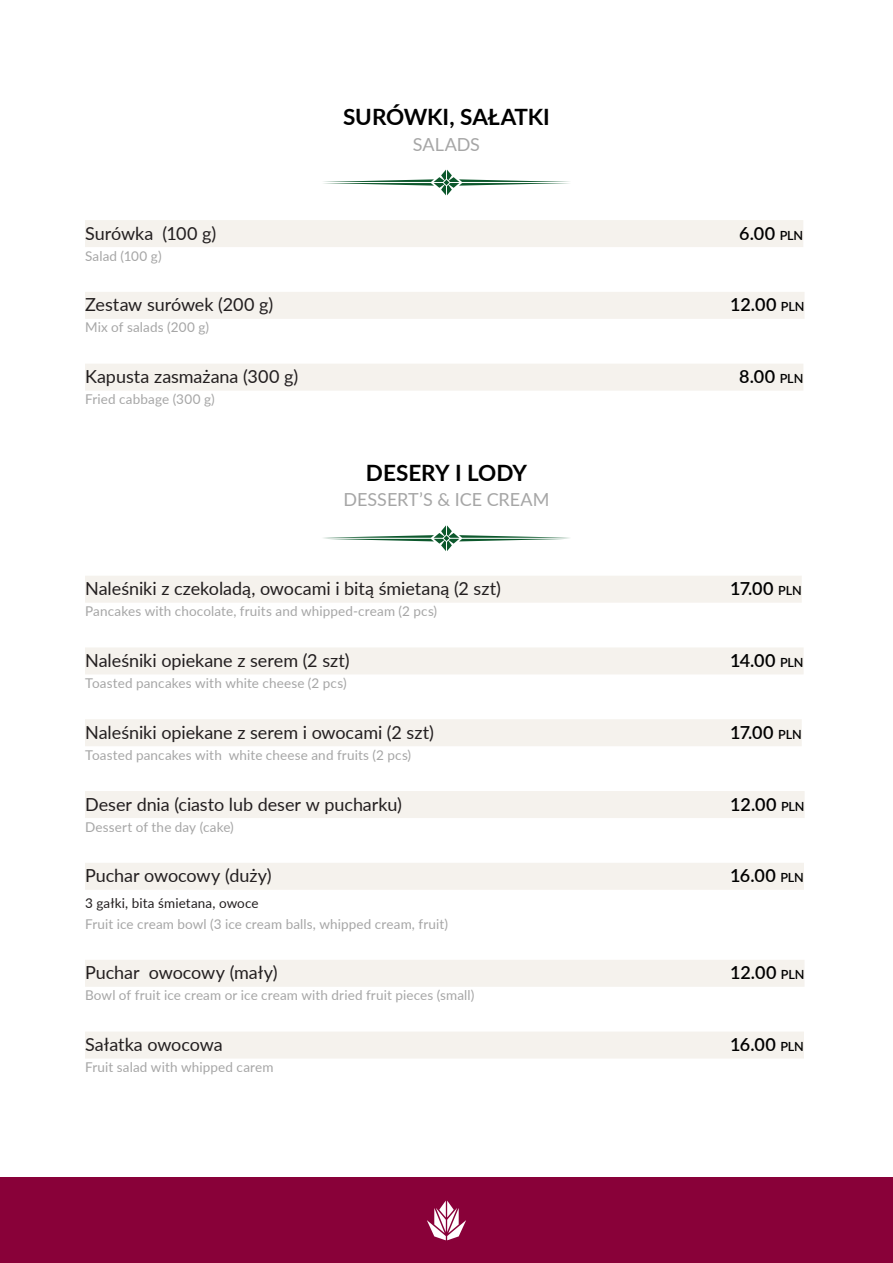
<style>
.page{position:relative;width:893px;height:1263px;background:#fff}
.page>*{position:absolute;margin:0;border:0;box-sizing:border-box;transform-origin:0 0}
.nagłówki{font:700 22.5px "Lato";letter-spacing:-.005em;color:#000}
.tekst_zwykly_pl{font:18px "Lato";letter-spacing:-.005em;color:#231f20}
.tekst_zwykly_pl-2{font:600 18px "Lato";letter-spacing:.025em;color:#000}
.nagłówki_angielskie{font:18px "Lato";color:#a6a6a6}
.tekst_zwykly_pl-3{font:600 18px "Lato";color:#000}
.tekst_angielski{font:13.5px "Lato";letter-spacing:.01em;color:#a6a6a6}
.tekst_zwykly_-_objas{font:13.5px "Lato";letter-spacing:.01em;color:#231f20}
.s1{font-size:12.6px}
</style>
<div class="page">
<div style="left:0;top:1178px;width:893px;height:85px;background:#890139"></div>
<svg style="left:427px;top:1200px;width:39px;height:40px"></svg>
<div style="left:85px;top:220px;width:718px;height:27px;background:#f5f2ed"></div>
<div style="left:85px;top:292px;width:719px;height:27px;background:#f5f2ed"></div>
<div style="left:85px;top:364px;width:718px;height:27px;background:#f5f2ed"></div>
<div style="left:85px;top:576px;width:717px;height:27px;background:#f5f2ed"></div>
<div style="left:85px;top:647px;width:719px;height:27px;background:#f5f2ed"></div>
<div style="left:85px;top:719px;width:717px;height:27px;background:#f5f2ed"></div>
<div style="left:85px;top:791px;width:720px;height:27px;background:#f5f2ed"></div>
<div style="left:85px;top:863px;width:719px;height:27px;background:#f5f2ed"></div>
<div style="left:85px;top:960px;width:719px;height:27px;background:#f5f2ed"></div>
<div style="left:85px;top:1031px;width:719px;height:27px;background:#f5f2ed"></div>
<svg style="left:323px;top:170px;width:247px;height:25px"></svg>
<svg style="left:323px;top:525px;width:247px;height:26px"></svg>
<p class="nagłówki" style="left:343px;top:100px;width:208px">SURÓWKI, SAŁATKI</p>
<p class="nagłówki_angielskie" style="left:413px;top:131px;width:69px">SALADS</p>
<p class="tekst_zwykly_pl" style="left:85px;top:220px;width:133px">Surówka (100 g)</p>
<p class="tekst_zwykly_pl-2" style="left:739px;top:220px;width:65px">6.00 <span class="s1">PLN</span></p>
<p class="tekst_angielski" style="left:85px;top:246px;width:78px">Salad (100 g)</p>
<p class="tekst_zwykly_pl" style="left:85px;top:292px;width:190px">Zestaw surówek (200 g)</p>
<p class="tekst_zwykly_pl-2" style="left:730px;top:292px;width:76px">12.00 <span class="s1">PLN</span></p>
<p class="tekst_angielski" style="left:85px;top:318px;width:126px">Mix of salads (200 g)</p>
<p class="tekst_zwykly_pl" style="left:85px;top:364px;width:215px">Kapusta zasmażana (300 g)</p>
<p class="tekst_zwykly_pl-2" style="left:739px;top:363px;width:66px">8.00 <span class="s1">PLN</span></p>
<p class="tekst_angielski" style="left:85px;top:390px;width:131px">Fried cabbage (300 g)</p>
<p class="nagłówki" style="left:366px;top:456px;width:163px">DESERY I LODY</p>
<p class="nagłówki_angielskie" style="left:343px;top:487px;width:208px">DESSERT’S &amp; ICE CREAM</p>
<p class="tekst_zwykly_pl" style="left:85px;top:576px;width:417px">Naleśniki z czekoladą, owocami i bitą śmietaną (2 szt)</p>
<p class="tekst_zwykly_pl-2" style="left:730px;top:576px;width:73px">17.00 <span class="s1">PLN</span></p>
<p class="tekst_angielski" style="left:85px;top:602px;width:354px">Pancakes with chocolate, fruits and whipped-cream (2 pcs)</p>
<p class="tekst_zwykly_pl" style="left:85px;top:647px;width:266px">Naleśniki opiekane z serem (2 szt)</p>
<p class="tekst_zwykly_pl-2" style="left:730px;top:647px;width:75px">14.00 <span class="s1">PLN</span></p>
<p class="tekst_angielski" style="left:85px;top:673px;width:263px">Toasted pancakes with white cheese (2 pcs)</p>
<p class="tekst_zwykly_pl" style="left:85px;top:719px;width:350px">Naleśniki opiekane z serem i owocami (2 szt)</p>
<p class="tekst_zwykly_pl-2" style="left:730px;top:719px;width:73px">17.00 <span class="s1">PLN</span></p>
<p class="tekst_angielski" style="left:85px;top:745px;width:328px">Toasted pancakes with white cheese and fruits (2 pcs)</p>
<p class="tekst_zwykly_pl" style="left:85px;top:791px;width:318px">Deser dnia (ciasto lub deser w pucharku)</p>
<p class="tekst_zwykly_pl-3" style="left:730px;top:791px;width:76px">12.00 <span class="s1">PLN</span></p>
<p class="tekst_angielski" style="left:85px;top:817px;width:150px">Dessert of the day (cake)</p>
<p class="tekst_zwykly_pl" style="left:85px;top:863px;width:188px">Puchar owocowy (duży)</p>
<p class="tekst_zwykly_pl-2" style="left:730px;top:863px;width:75px">16.00 <span class="s1">PLN</span></p>
<p class="tekst_zwykly_-_objas" style="left:85px;top:893px;width:175px">3 gałki, bita śmietana, owoce</p>
<p class="tekst_angielski" style="left:85px;top:914px;width:365px">Fruit ice cream bowl (3 ice cream balls, whipped cream, fruit)</p>
<p class="tekst_zwykly_pl" style="left:85px;top:960px;width:194px">Puchar owocowy (mały)</p>
<p class="tekst_zwykly_pl-2" style="left:730px;top:960px;width:76px">12.00 <span class="s1">PLN</span></p>
<p class="tekst_angielski" style="left:85px;top:986px;width:391px">Bowl of fruit ice cream or ice cream with dried fruit pieces (small)</p>
<p class="tekst_zwykly_pl" style="left:85px;top:1032px;width:139px">Sałatka owocowa</p>
<p class="tekst_zwykly_pl-2" style="left:730px;top:1031px;width:75px">16.00 <span class="s1">PLN</span></p>
<p class="tekst_angielski" style="left:85px;top:1057px;width:190px">Fruit salad with whipped carem</p>
</div>
